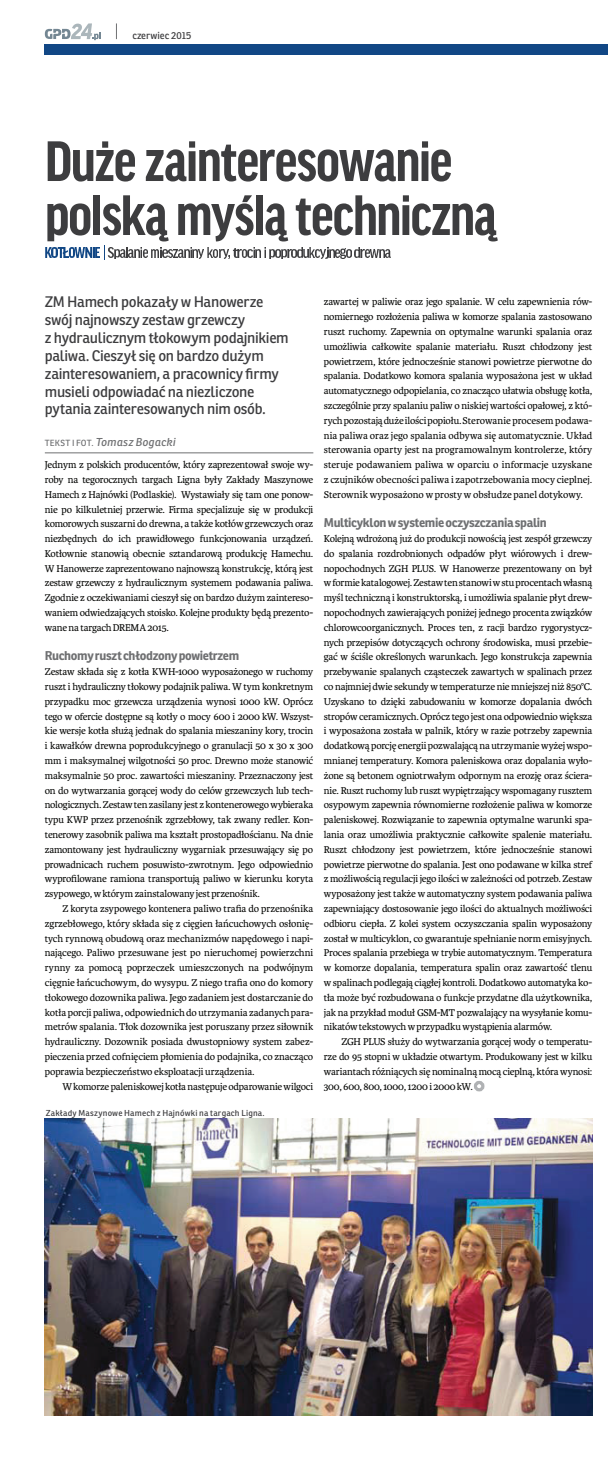
<style>
.page{position:relative;width:608px;height:1474px;background:#fff}
.page>*{position:absolute;margin:0;border:0;box-sizing:border-box;transform-origin:0 0}
.t1{font:14.88px/17.8px "Ronnia";letter-spacing:-.02em;color:#3d3d3f}
.t2{font:700 12.42px "Ronnia";letter-spacing:-.03em;color:#6f7072}
.t3{font:italic 11.2px "Ronnia";letter-spacing:.01em;color:#6f7072}
.t4{font:10.5px/14.9px "Karmina";letter-spacing:-.02em;color:#040503;text-align:justify}
.t5{font:9.97px "Ronnia";color:#3d3d3f}
.t6{font:8.4px "Ronnia";letter-spacing:.02em;color:#3d3d3f}
.s1{font-style:normal;font-size:8.75px}
</style>
<div class="page">
<div style="left:45px;top:44px;width:563px;height:11px;background:#114785"></div>
<svg style="left:45px;top:23px;width:56px;height:17px"></svg>
<svg style="left:116px;top:23px;width:1px;height:16px"></svg>
<hr style="left:607px;top:147px;width:1px;height:1268px;background:#b0b2b4">
<img style="left:45px;top:1119px;width:547px;height:296px">
<div style="left:474px;top:1081px;width:10px;height:10px;border:7px solid #b0b2b4;border-radius:50%"></div>
<svg style="left:48px;top:141px;width:87px;height:40px"></svg>
<svg style="left:146px;top:141px;width:305px;height:40px"></svg>
<svg style="left:45px;top:195px;width:453px;height:64px"></svg>
<hr style="left:45px;top:452px;width:268px;height:1px;background:#6f7072">
<svg style="left:478px;top:1084px;width:4px;height:4px"></svg>
<p class="t5" style="left:133px;top:31px;width:60px">czerwiec 2015</p>
<p class="t1" style="left:45px;top:294px;width:246px">ZM Hamech pokazały w Hanowerze swój najnowszy zestaw grzewczy<br>z hydraulicznym tłokowym podajnikiem paliwa. Cieszył się on bardzo dużym zainteresowaniem, a pracownicy firmy musieli odpowiadać na niezliczone pytania zainteresowanych nim osób.</p>
<p class="t3" style="left:45px;top:437px;width:132px"><span class="s1">TEKST I FOT.</span> Tomasz Bogacki</p>
<p class="t4" style="left:45px;top:458px;width:270px">Jednym z polskich producentów, który zaprezentował swoje wy&shy;roby na tegorocznych targach Ligna były Zakłady Maszynowe Hamech z Hajnówki (Podlaskie). Wystawiały się tam one ponow&shy;nie po kilkuletniej przerwie. Firma specjalizuje się w produkcji komorowych suszarni do drewna, a także kotłów grzewczych oraz niezbędnych do ich prawidłowego funkcjonowania urządzeń.<br>Kotłownie stanowią obecnie sztandarową produkcję Hamechu.<br>W Hanowerze zaprezentowano najnowszą konstrukcję, którą jest zestaw grzewczy z hydraulicznym systemem podawania paliwa.<br>Zgodnie z oczekiwaniami cieszył się on bardzo dużym zaintereso&shy;waniem odwiedzających stoisko. Kolejne produkty będą prezento&shy;wane na targach DREMA 2015.</p>
<p class="t2" style="left:45px;top:651px;width:196px">Ruchomy ruszt chłodzony powietrzem</p>
<p class="t4" style="left:45px;top:665px;width:270px">Zestaw składa się z kotła KWH-1000 wyposażonego w ruchomy ruszt i hydrauliczny tłokowy podajnik paliwa. W tym konkretnym przypadku moc grzewcza urządzenia wynosi 1000 kW. Oprócz tego w ofercie dostępne są kotły o mocy 600 i 2000 kW. Wszyst&shy;kie wersje kotła służą jednak do spalania mieszaniny kory, trocin i kawałków drewna poprodukcyjnego o granulacji 50 x 30 x 300 mm i maksymalnej wilgotności 50 proc. Drewno może stanowić maksymalnie 50 proc. zawartości mieszaniny. Przeznaczony jest on do wytwarzania gorącej wody do celów grzewczych lub tech&shy;nologicznych. Zestaw ten zasilany jest z kontenerowego wybieraka typu KWP przez przenośnik zgrzebłowy, tak zwany redler. Kon&shy;tenerowy zasobnik paliwa ma kształt prostopadłościanu. Na dnie zamontowany jest hydrauliczny wygarniak przesuwający się po prowadnicach ruchem posuwisto-zwrotnym. Jego odpowiednio wyprofilowane ramiona transportują paliwo w kierunku koryta zsypowego, w którym zainstalowany jest przenośnik.</p>
<p class="t4" style="left:45px;top:902px;width:270px;text-indent:18px">Z koryta zsypowego kontenera paliwo trafia do przenośnika zgrzebłowego, który składa się z cięgien łańcuchowych osłonię&shy;tych rynnową obudową oraz mechanizmów napędowego i napi&shy;nającego. Paliwo przesuwane jest po nieruchomej powierzchni rynny za pomocą poprzeczek umieszczonych na podwójnym cięgnie łańcuchowym, do wysypu. Z niego trafia ono do komory tłokowego dozownika paliwa. Jego zadaniem jest dostarczanie do kotła porcji paliwa, odpowiednich do utrzymania zadanych para&shy;metrów spalania. Tłok dozownika jest poruszany przez siłownik hydrauliczny. Dozownik posiada dwustopniowy system zabez&shy;pieczenia przed cofnięciem płomienia do podajnika, co znacząco poprawia bezpieczeństwo eksploatacji urządzenia.</p>
<p class="t4" style="left:62px;top:1079px;width:252px">W komorze paleniskowej kotła następuje odparowanie wilgoci</p>
<p class="t6" style="left:46px;top:1109px;width:220px">Zakłady Maszynowe Hamech z Hajnówki na targach Ligna.</p>
<p class="t4" style="left:324px;top:295px;width:270px">zawartej w paliwie oraz jego spalanie. W celu zapewnienia rów&shy;nomiernego rozłożenia paliwa w komorze spalania zastosowano ruszt ruchomy. Zapewnia on optymalne warunki spalania oraz umożliwia całkowite spalanie materiału. Ruszt chłodzony jest powietrzem, które jednocześnie stanowi powietrze pierwotne do spalania. Dodatkowo komora spalania wyposażona jest w układ automatycznego odpopielania, co znacząco ułatwia obsługę kotła, szczególnie przy spalaniu paliw o niskiej wartości opałowej, z któ&shy;rych pozostają duże ilości popiołu. Sterowanie procesem podawa&shy;nia paliwa oraz jego spalania odbywa się automatycznie. Układ sterowania oparty jest na programowalnym kontrolerze, który steruje podawaniem paliwa w oparciu o informacje uzyskane z czujników obecności paliwa i zapotrzebowania mocy cieplnej.<br>Sterownik wyposażono w prosty w obsłudze panel dotykowy.</p>
<p class="t2" style="left:324px;top:518px;width:224px">Multicyklon w systemie oczyszczania spalin</p>
<p class="t4" style="left:324px;top:532px;width:271px">Kolejną wdrożoną już do produkcji nowością jest zespół grzewczy do spalania rozdrobnionych odpadów płyt wiórowych i drew&shy;nopochodnych ZGH PLUS. W Hanowerze prezentowany on był w formie katalogowej. Zestaw ten stanowi w stu procentach własną myśl techniczną i konstruktorską, i umożliwia spalanie płyt drew&shy;nopochodnych zawierających poniżej jednego procenta związków chlorowcoorganicznych. Proces ten, z racji bardzo rygorystycz&shy;nych przepisów dotyczących ochrony środowiska, musi przebie&shy;gać w ściśle określonych warunkach. Jego konstrukcja zapewnia przebywanie spalanych cząsteczek zawartych w spalinach przez co najmniej dwie sekundy w temperaturze nie mniejszej niż 850°C.<br>Uzyskano to dzięki zabudowaniu w komorze dopalania dwóch stropów ceramicznych. Oprócz tego jest ona odpowiednio większa i wyposażona została w palnik, który w razie potrzeby zapewnia dodatkową porcję energii pozwalającą na utrzymanie wyżej wspo&shy;mnianej temperatury. Komora paleniskowa oraz dopalania wyło&shy;żone są betonem ogniotrwałym odpornym na erozję oraz ściera&shy;nie. Ruszt ruchomy lub ruszt wypiętrzający wspomagany rusztem osypowym zapewnia równomierne rozłożenie paliwa w komorze paleniskowej. Rozwiązanie to zapewnia optymalne warunki spa&shy;lania oraz umożliwia praktycznie całkowite spalenie materiału.<br>Ruszt chłodzony jest powietrzem, które jednocześnie stanowi powietrze pierwotne do spalania. Jest ono podawane w kilka stref z możliwością regulacji jego ilości w zależności od potrzeb. Zestaw wyposażony jest także w automatyczny system podawania paliwa zapewniający dostosowanie jego ilości do aktualnych możliwości odbioru ciepła. Z kolei system oczyszczania spalin wyposażony został w multicyklon, co gwarantuje spełnianie norm emisyjnych.<br>Proces spalania przebiega w trybie automatycznym. Temperatura w komorze dopalania, temperatura spalin oraz zawartość tlenu w spalinach podlegają ciągłej kontroli. Dodatkowo automatyka ko&shy;tła może być rozbudowana o funkcje przydatne dla użytkownika, jak na przykład moduł GSM-MT pozwalający na wysyłanie komu&shy;nikatów tekstowych w przypadku wystąpienia alarmów.</p>
<p class="t4" style="left:324px;top:1035px;width:270px;text-indent:18px">ZGH PLUS służy do wytwarzania gorącej wody o temperatu&shy;rze do 95 stopni w układzie otwartym. Produkowany jest w kilku wariantach różniących się nominalną mocą cieplną, która wynosi:<br>300, 600, 800, 1000, 1200 i 2000 kW.</p>
</div>
